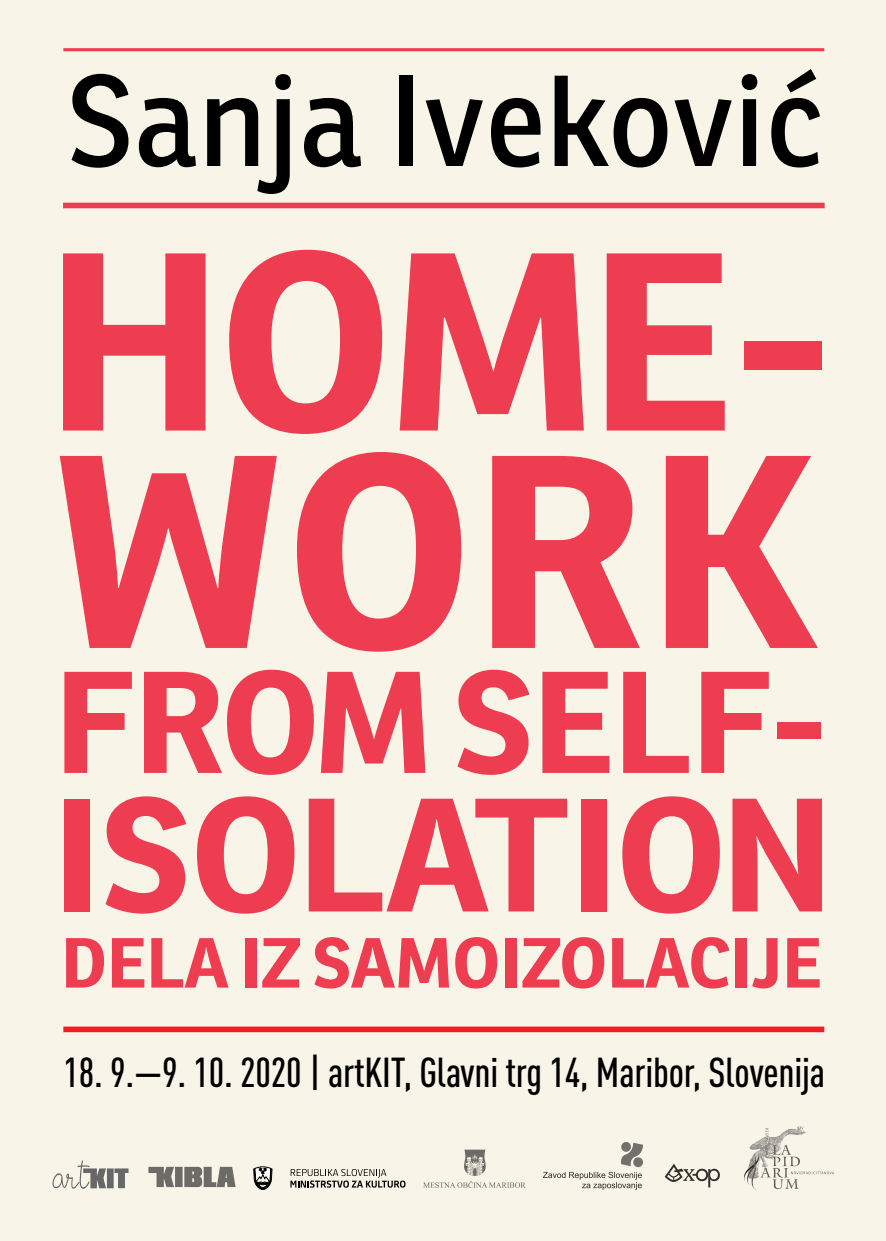
<style>
.page{position:relative;width:886px;height:1241px;background:#fff}
.page>*{position:absolute;margin:0;border:0;box-sizing:border-box;transform-origin:0 0}
.t1{font:700 266.88px "Ronnia";color:#ee3d50}
.t2{font:700 246.19px "Ronnia";color:#ee3d50;scale:1.04 1}
.t3{font:700 156.75px "Ronnia";letter-spacing:-.01em;color:#ee3d50;scale:1.05 1}
.t4{font:700 140.5px "Ronnia";letter-spacing:-.01em;color:#ee3d50;scale:1.04 1}
.t5{font:125.5px "Ronnia";color:#000}
.t6{font:700 68.75px "Ronnia";letter-spacing:-.005em;color:#ee3d50}
.t7{font:500 41.25px "DIN Cond";letter-spacing:-.005em;color:#000}
</style>
<div class="page">
<div style="left:0;top:0;width:886px;height:1240px;background:#f8f4e7"></div>
<div style="left:63px;top:1026px;width:761px;height:6px;background:#ee1d23"></div>
<hr style="left:63px;top:48px;width:761px;height:3px;background:#ee3d50">
<div style="left:63px;top:203px;width:761px;height:5px;background:#ee3d50"></div>
<img style="left:52px;top:1160px;width:77px;height:29px">
<img style="left:148px;top:1166px;width:88px;height:21px">
<svg style="left:254px;top:1166px;width:18px;height:23px"></svg>
<svg style="left:290px;top:1169px;width:115px;height:18px"></svg>
<img style="left:423px;top:1149px;width:103px;height:39px">
<img style="left:543px;top:1142px;width:99px;height:47px">
<img style="left:664px;top:1163px;width:56px;height:25px">
<img style="left:745px;top:1126px;width:88px;height:63px">
<h3 class="t5" style="left:67px;top:77px;width:757px">Sanja Iveković</h3>
<h2 class="t2" style="left:44px;top:253px;width:760px">HOME-</h2>
<h1 class="t1" style="left:53px;top:456px;width:765px">WORK</h1>
<h3 class="t4" style="left:54px;top:671px;width:745px">FROM SELF-</h3>
<h3 class="t3" style="left:52px;top:798px;width:746px">ISOLATION</h3>
<h3 class="t6" style="left:61px;top:937px;width:762px">DELA IZ SAMOIZOLACIJE</h3>
<p class="t7" style="left:63px;top:1048px;width:763px">18. 9.—9. 10. 2020 | artKIT, Glavni trg 14, Maribor, Slovenija</p>
</div>
